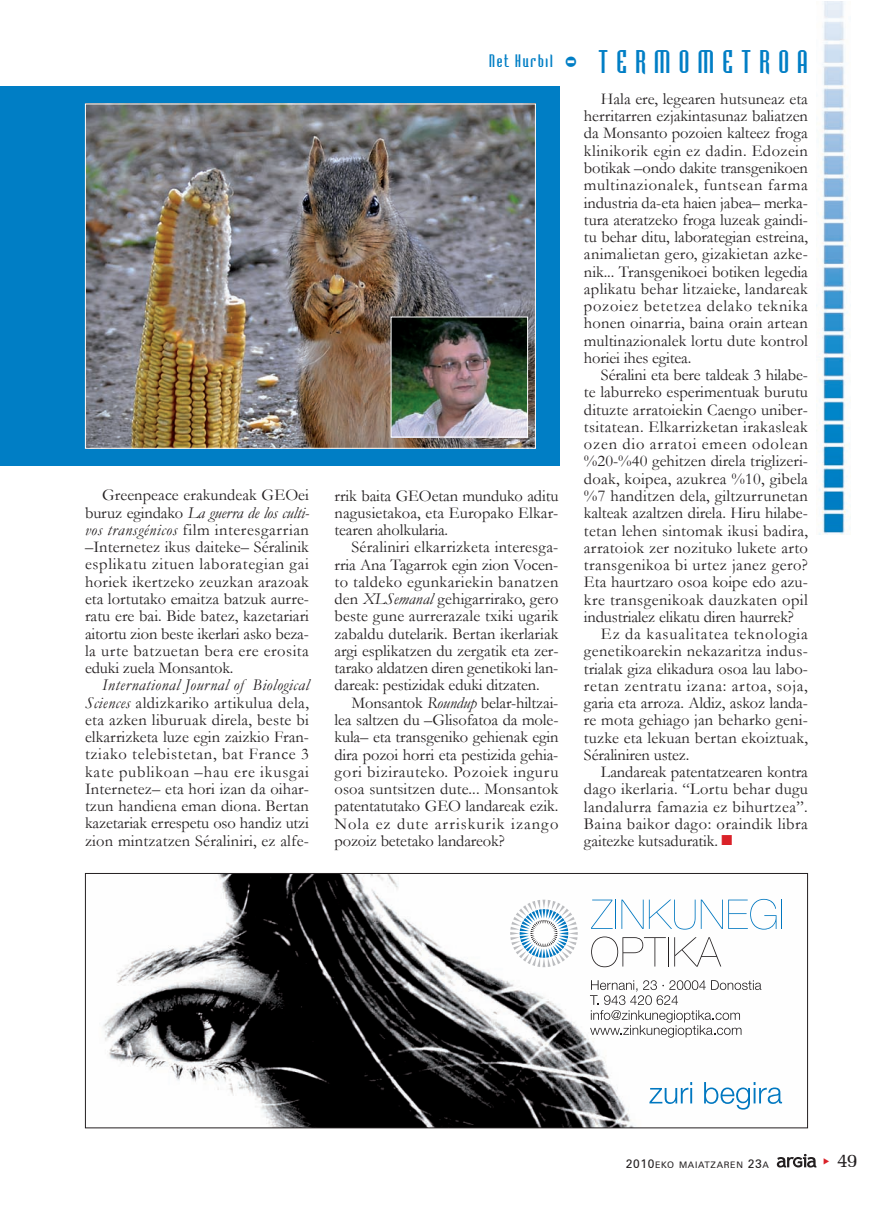
<style>
.page{position:relative;width:893px;height:1212px;background:#fff}
.page>*{position:absolute;margin:0;border:0;box-sizing:border-box;transform-origin:0 0}
.t1{font:30px "Bodiac";letter-spacing:.275em;color:#007ec5}
.t2{font:19.5px "Memoir";color:#231f20}
.t3{font:16.5px/17.2px "Garamond";letter-spacing:.01em;color:#231f20;text-align:justify}
.t4{font:16.5px "Garamond";letter-spacing:-.01em;color:#231f20}
.t5{font:16.5px "Garamond";letter-spacing:.05em;color:#231f20}
.t6{font:16.5px "Garamond";letter-spacing:.04em;color:#231f20}
.t7{font:16.5px "Garamond";letter-spacing:.03em;color:#231f20}
.t8{font:16.5px "Bodiac";letter-spacing:.11em;color:#007ec5}
.t9{font:9px "Zurich BT";letter-spacing:.075em;color:#231f20}
.s1{font-style:italic}
.s2{color:#da2128}
.s3{font-size:12px}
</style>
<div class="page">
<div style="left:0;top:86px;width:560px;height:380px;background:#007ec5"></div>
<img style="left:87px;top:106px;width:447px;height:341px">
<div style="left:85px;top:104px;width:451px;height:345px;border:1px solid #fff"></div>
<img style="left:393px;top:319px;width:133px;height:116px">
<div style="left:391px;top:317px;width:137px;height:120px;border:1px solid #fff"></div>
<img style="left:816px;top:1px;width:34px;height:533px">
<svg style="left:777px;top:1154px;width:39px;height:13px"></svg>
<img style="left:102px;top:875px;width:681px;height:251px">
<svg style="left:649px;top:1082px;width:43px;height:22px"></svg>
<svg style="left:704px;top:1082px;width:78px;height:27px"></svg>
<svg style="left:590px;top:980px;width:171px;height:57px"></svg>
<svg style="left:591px;top:899px;width:22px;height:30px"></svg>
<hr style="left:615px;top:899px;width:1px;height:30px;background:#0077c0">
<svg style="left:621px;top:899px;width:74px;height:30px"></svg>
<svg style="left:701px;top:899px;width:75px;height:30px"></svg>
<hr style="left:781px;top:899px;width:1px;height:30px;background:#0077c0">
<svg style="left:591px;top:936px;width:130px;height:31px"></svg>
<svg style="left:510px;top:900px;width:68px;height:67px"></svg>
<div style="left:85px;top:873px;width:723px;height:255px;border:1px solid #231f20"></div>
<p class="t3" style="left:85px;top:487px;width:226px;text-indent:17px">Greenpeace erakundeak GEOei buruz egindako <span class="s1">La guerra de los culti&shy;vos transgénicos</span> film interesgarrian –Internetez ikus daiteke– Séralinik esplikatu zituen laborategian gai horiek ikertzeko zeuzkan arazoak eta lortutako emaitza batzuk aurre&shy;ratu ere bai. Bide batez, kazetariari aitortu zion beste ikerlari asko beza&shy;la urte batzuetan bera ere erosita eduki zuela Monsantok.</p>
<p class="t3" style="left:85px;top:677px;width:225px;text-indent:17px"><span class="s1">International Journal of Biological Sciences</span> aldizkariko artikulua dela, eta azken liburuak direla, beste bi elkarrizketa luze egin zaizkio Fran&shy;tziako telebistetan, bat France 3 kate publikoan –hau ere ikusgai Internetez– eta hori izan da oihar&shy;tzun handiena eman diona. Bertan kazetariak errespetu oso handiz utzi zion mintzatzen Séraliniri, ez alfe-</p>
<p class="t8" style="left:489px;top:54px;width:65px">Net Hurbil</p>
<h1 class="t1" style="left:564px;top:50px;width:245px">- TERMOMETROA</h1>
<p class="t3" style="left:334px;top:487px;width:225px">rrik baita GEOetan munduko aditu nagusietakoa, eta Europako Elkar&shy;tearen aholkularia.</p>
<p class="t3" style="left:334px;top:539px;width:225px;text-indent:17px">Séraliniri elkarrizketa interesga&shy;rria Ana Tagarrok egin zion Vocen&shy;to taldeko egunkariekin banatzen den <span class="s1">XLSemanal</span> gehigarrirako, gero beste gune aurrerazale txiki ugarik zabaldu dutelarik. Bertan ikerlariak argi esplikatzen du zergatik eta zer&shy;tarako aldatzen diren genetikoki lan&shy;dareak: pestizidak eduki ditzaten.</p>
<p class="t3" style="left:334px;top:694px;width:225px;text-indent:17px">Monsantok <span class="s1">Roundup</span> belar-hiltzai&shy;lea saltzen du –Glisofatoa da mole&shy;kula– eta transgeniko gehienak egin dira pozoi horri eta pestizida gehia&shy;gori bizirauteko. Pozoiek inguru osoa suntsitzen dute... Monsantok patentatutako GEO landareak ezik.<br>Nola ez dute arriskurik izango pozoiz betetako landareok?</p>
<p class="t3" style="left:584px;top:90px;width:226px;text-indent:17px">Hala ere, legearen hutsuneaz eta herritarren ezjakintasunaz baliatzen da Monsanto pozoien kalteez froga klinikorik egin ez dadin. Edozein botikak –ondo dakite transgenikoen multinazionalek, funtsean farma industria da-eta haien jabea– merka&shy;tura ateratzeko froga luzeak gaindi&shy;tu behar ditu, laborategian estreina, animalietan gero, gizakietan azke&shy;nik... Transgenikoei botiken legedia aplikatu behar litzaieke, landareak pozoiez betetzea delako teknika honen oinarria, baina orain artean multinazionalek lortu dute kontrol horiei ihes egitea.</p>
<p class="t4" style="left:601px;top:366px;width:208px">Séralini eta bere taldeak 3 hilabe-</p>
<p class="t3" style="left:584px;top:384px;width:225px">te laburreko esperimentuak burutu</p>
<p class="t3" style="left:584px;top:401px;width:225px">dituzte arratoiekin Caengo uniber-</p>
<p class="t3" style="left:584px;top:418px;width:225px">tsitatean. Elkarrizketan irakasleak</p>
<p class="t5" style="left:584px;top:435px;width:225px">ozen dio arratoi emeen odolean</p>
<p class="t3" style="left:584px;top:453px;width:225px">%20-%40 gehitzen direla triglizeri-</p>
<p class="t3" style="left:584px;top:470px;width:225px">doak, koipea, azukrea %10, gibela</p>
<p class="t3" style="left:584px;top:487px;width:225px">%7 handitzen dela, giltzurrunetan</p>
<p class="t3" style="left:584px;top:505px;width:225px">kalteak azaltzen direla. Hiru hilabe-</p>
<p class="t3" style="left:584px;top:522px;width:225px">tetan lehen sintomak ikusi badira,</p>
<p class="t3" style="left:584px;top:539px;width:225px">arratoiok zer nozituko lukete arto</p>
<p class="t3" style="left:584px;top:556px;width:225px">transgenikoa bi urtez janez gero?</p>
<p class="t3" style="left:584px;top:574px;width:225px">Eta haurtzaro osoa koipe edo azu-</p>
<p class="t3" style="left:584px;top:591px;width:225px">kre transgenikoak dauzkaten opil</p>
<p class="t4" style="left:584px;top:608px;width:211px">industrialez elikatu diren haurrek?</p>
<p class="t5" style="left:601px;top:625px;width:208px">Ez da kasualitatea teknologia</p>
<p class="t3" style="left:584px;top:643px;width:225px">genetikoarekin nekazaritza indus-</p>
<p class="t3" style="left:584px;top:660px;width:225px">trialak giza elikadura osoa lau labo-</p>
<p class="t6" style="left:584px;top:677px;width:225px">retan zentratu izana: artoa, soja,</p>
<p class="t4" style="left:584px;top:694px;width:225px">garia eta arroza. Aldiz, askoz landa-</p>
<p class="t3" style="left:584px;top:712px;width:225px">re mota gehiago jan beharko geni-</p>
<p class="t3" style="left:584px;top:729px;width:225px">tuzke eta lekuan bertan ekoiztuak,</p>
<p class="t4" style="left:584px;top:746px;width:107px">Séraliniren ustez.</p>
<p class="t3" style="left:601px;top:763px;width:208px">Landareak patentatzearen kontra</p>
<p class="t3" style="left:584px;top:781px;width:225px">dago ikerlaria. “Lortu behar dugu</p>
<p class="t3" style="left:584px;top:798px;width:225px">landalurra famazia ez bihurtzea”.</p>
<p class="t7" style="left:584px;top:815px;width:225px">Baina baikor dago: oraindik libra</p>
<p class="t4" style="left:584px;top:832px;width:150px">gaitezke kutsaduratik. <span class="s2">■</span></p>
<p class="t9" style="left:626px;top:1159px;width:145px"><span class="s3">2010</span>EKO MAIATZAREN <span class="s3">23</span>A</p>
<p class="t2" style="left:837px;top:1149px;width:22px">49</p>
</div>
